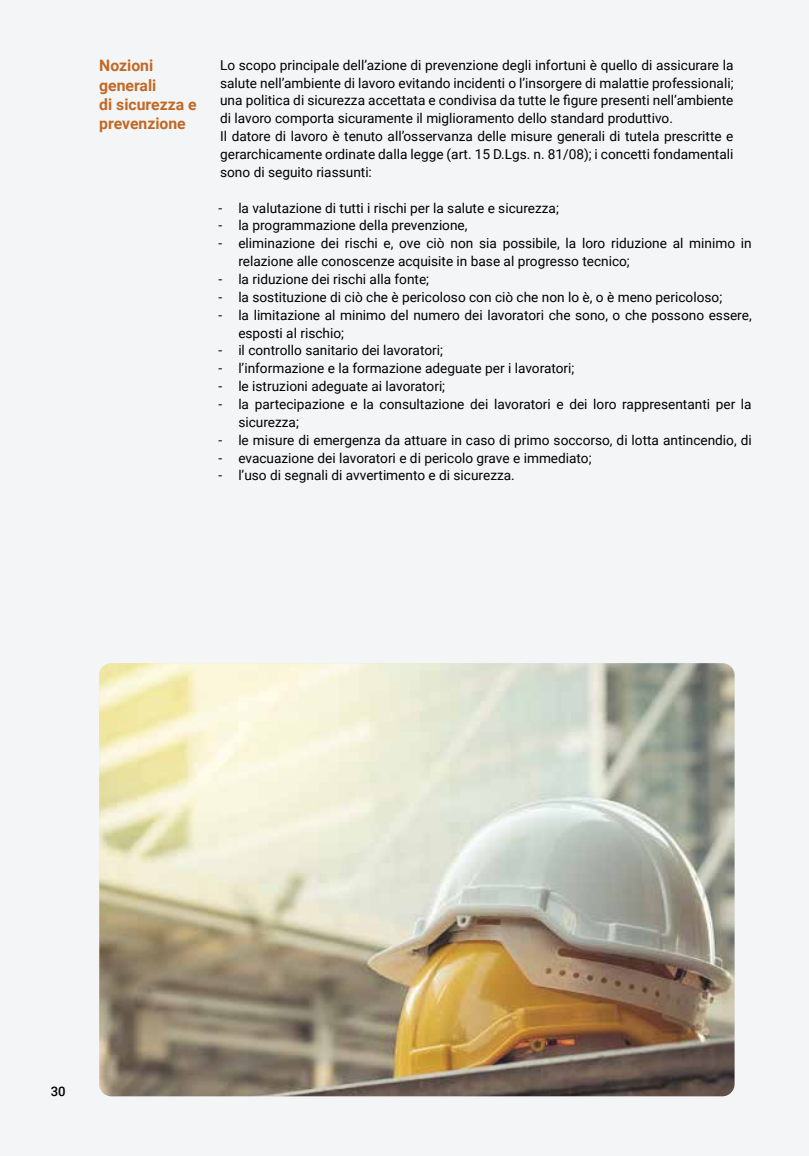
<style>
.page{position:relative;width:809px;height:1156px;background:#f4f5f6}
.page>*{position:absolute;margin:0;border:0;box-sizing:border-box;transform-origin:0 0}
.t1{font:700 15.75px/19.2px "Roboto";color:#c16925}
.t2{font:13.65px/17.8px "Roboto";color:#000;text-align:justify}
.t3{font:500 13.12px "Roboto";color:#000}
</style>
<div class="page">
<img style="left:99px;top:663px;width:635px;height:433px">
<p class="t1" style="left:99px;top:56px;width:99px">Nozioni generali<br>di sicurezza e prevenzione</p>
<p class="t2" style="left:220px;top:55px;width:515px;text-align:left">Lo scopo principale dell’azione di prevenzione degli infortuni è quello di assicurare la salute nell’ambiente di lavoro evitando incidenti o l’insorgere di malattie professionali; una politica di sicurezza accettata e condivisa da tutte le figure presenti nell’ambiente di lavoro comporta sicuramente il miglioramento dello standard produttivo.<br>Il datore di lavoro è tenuto all’osservanza delle misure generali di tutela prescritte e gerarchicamente ordinate dalla legge (art. 15 D.Lgs. n. 81/08); i concetti fondamentali sono di seguito riassunti:</p>
<p class="t2" style="left:238px;top:198px;width:515px;text-align:left">la valutazione di tutti i rischi per la salute e sicurezza;<br>la programmazione della prevenzione,<br>eliminazione dei rischi e, ove ciò non sia possibile, la loro riduzione al minimo in relazione alle conoscenze acquisite in base al progresso tecnico;<br>la riduzione dei rischi alla fonte;<br>la sostituzione di ciò che è pericoloso con ciò che non lo è, o è meno pericoloso;<br>la limitazione al minimo del numero dei lavoratori che sono, o che possono essere, esposti al rischio;<br>il controllo sanitario dei lavoratori;<br>l’informazione e la formazione adeguate per i lavoratori;<br>le istruzioni adeguate ai lavoratori;<br>la partecipazione e la consultazione dei lavoratori e dei loro rappresentanti per la sicurezza;<br>le misure di emergenza da attuare in caso di primo soccorso, di lotta antincendio, di evacuazione dei lavoratori e di pericolo grave e immediato;<br>l’uso di segnali di avvertimento e di sicurezza.</p>
<p class="t2" style="left:218px;top:198px;width:5px">- - -</p>
<p class="t2" style="left:218px;top:270px;width:5px">- - -</p>
<p class="t2" style="left:218px;top:341px;width:5px">- - - -</p>
<p class="t2" style="left:218px;top:430px;width:5px">- - -</p>
<p class="t3" style="left:51px;top:1082px;width:16px">30</p>
</div>
